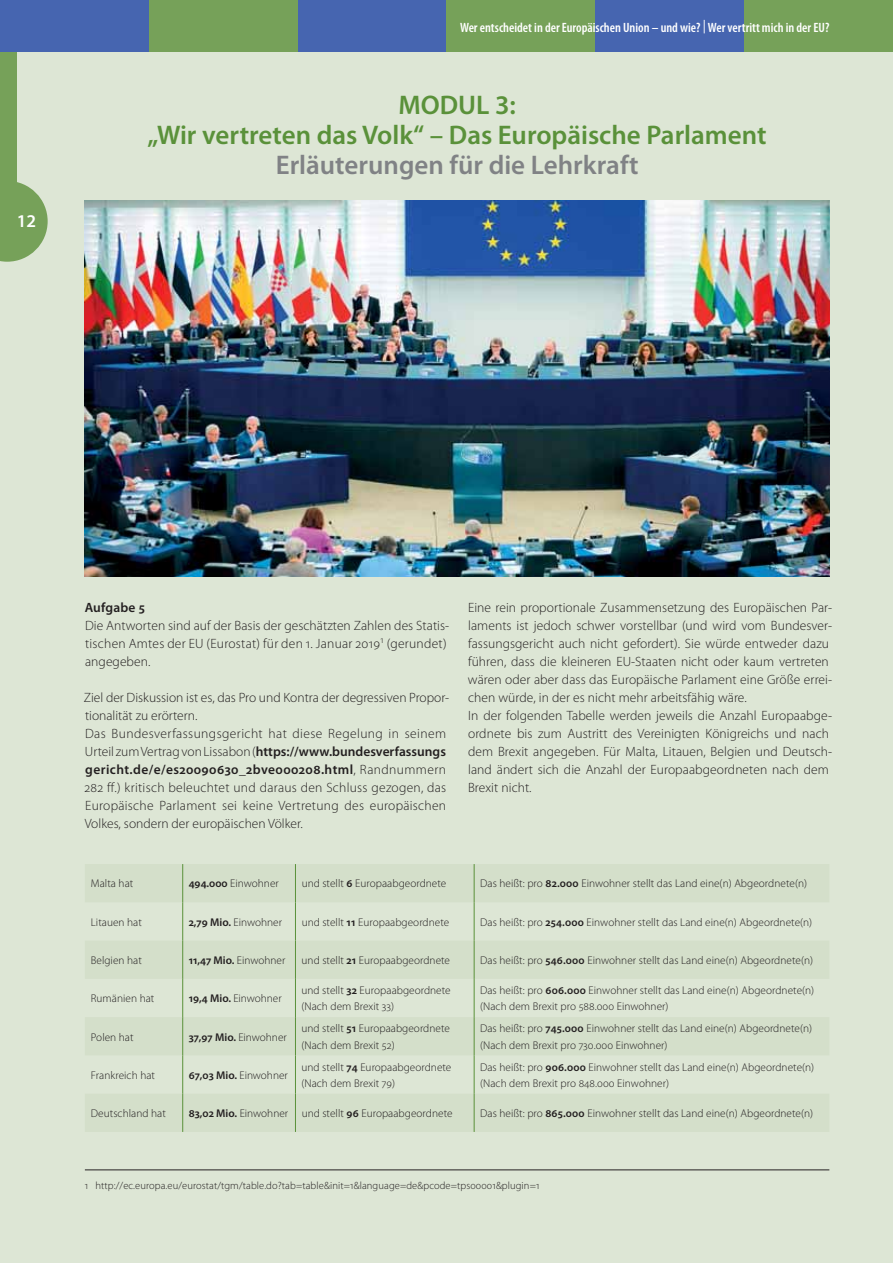
<style>
.page{position:relative;width:893px;height:1263px;background:#fff}
.page>*{position:absolute;margin:0;border:0;box-sizing:border-box;transform-origin:0 0}
.t1{font:600 27px/30px "Myriad Pro";color:#5a913a;text-align:center}
.t2{font:600 27px "Myriad Pro";color:#808285}
.t3{font:600 18px "Myriad Pro";color:#fff}
.t4{font:300 13.5px/18px "Myriad Pro";letter-spacing:.005em;color:#231f20}
.t5{font:600 condensed 13.5px "Myriad Pro";color:#fff}
.t6{font:600 13.5px "Myriad Pro";letter-spacing:.015em;color:#231f20}
.t7{font:300 11.25px/16.5px "Myriad Pro";letter-spacing:.005em;color:#231f20}
.t8{font:600 11.25px "Myriad Pro";color:#231f20}
.t9{font:300 10.5px "Myriad Pro";letter-spacing:.01em;color:#231f20}
.s1{font-weight:400;font-stretch:normal}
.s2{font-weight:600}
.s3{font-weight:300}
</style>
<div class="page">
<div style="left:0;top:0;width:892px;height:1263px;background:#dde6d5"></div>
<div style="left:0;top:0;width:17px;height:227px;background:#76a159"></div>
<svg style="left:0;top:182px;width:48px;height:80px"></svg>
<div style="left:149px;top:0;width:148px;height:51px;background:#76a159"></div>
<div style="left:0;top:0;width:149px;height:51px;background:#4665b0"></div>
<div style="left:297px;top:0;width:149px;height:51px;background:#4665b0"></div>
<div style="left:446px;top:0;width:149px;height:51px;background:#76a159"></div>
<div style="left:595px;top:0;width:149px;height:51px;background:#4665b0"></div>
<div style="left:744px;top:0;width:148px;height:51px;background:#76a159"></div>
<hr style="left:85px;top:1170px;width:744px;height:1px;background:#231f20">
<svg style="left:85px;top:864px;width:744px;height:268px;fill:#d4dfca"></svg>
<hr style="left:182px;top:864px;width:1px;height:38px;background:#5a913a">
<hr style="left:295px;top:864px;width:1px;height:38px;background:#5a913a">
<hr style="left:474px;top:864px;width:1px;height:38px;background:#5a913a">
<hr style="left:182px;top:902px;width:1px;height:39px;background:#5a913a">
<hr style="left:295px;top:902px;width:1px;height:39px;background:#5a913a">
<hr style="left:474px;top:902px;width:1px;height:39px;background:#5a913a">
<hr style="left:182px;top:941px;width:1px;height:38px;background:#5a913a">
<hr style="left:295px;top:941px;width:1px;height:38px;background:#5a913a">
<hr style="left:474px;top:941px;width:1px;height:38px;background:#5a913a">
<hr style="left:182px;top:979px;width:1px;height:38px;background:#5a913a">
<hr style="left:295px;top:979px;width:1px;height:38px;background:#5a913a">
<hr style="left:474px;top:979px;width:1px;height:38px;background:#5a913a">
<hr style="left:182px;top:1017px;width:1px;height:38px;background:#5a913a">
<hr style="left:295px;top:1017px;width:1px;height:38px;background:#5a913a">
<hr style="left:474px;top:1017px;width:1px;height:38px;background:#5a913a">
<hr style="left:182px;top:1055px;width:1px;height:39px;background:#5a913a">
<hr style="left:295px;top:1055px;width:1px;height:39px;background:#5a913a">
<hr style="left:474px;top:1055px;width:1px;height:39px;background:#5a913a">
<hr style="left:182px;top:1094px;width:1px;height:38px;background:#5a913a">
<hr style="left:295px;top:1094px;width:1px;height:38px;background:#5a913a">
<hr style="left:474px;top:1094px;width:1px;height:38px;background:#5a913a">
<img style="left:85px;top:201px;width:744px;height:375px">
<h2 class="t3" style="left:17px;top:214px;width:21px">12</h2>
<p class="t5" style="left:460px;top:19px;width:371px">Wer entscheidet in der Europäischen Union – und wie? <span class="s1">|</span> Wer vertritt mich in der EU?</p>
<h1 class="t1" style="left:148px;top:93px;width:620px">MODUL 3:<br>„Wir vertreten das Volk“ – Das Europäische Parlament</h1>
<h1 class="t2" style="left:276px;top:155px;width:364px">Erläuterungen für die Lehrkraft</h1>
<p class="t6" style="left:85px;top:602px;width:62px">Aufgabe 5</p>
<p class="t4" style="left:85px;top:618px;width:366px">Die Antworten sind auf der Basis der geschätzten Zahlen des Statis&shy;tischen Amtes der EU (Eurostat) für den 1. Januar 2019<sup>1</sup> (gerundet) angegeben.</p>
<p class="t4" style="left:84px;top:690px;width:367px">Ziel der Diskussion ist es, das Pro und Kontra der degressiven Propor&shy;tionalität zu erörtern.<br>Das Bundesverfassungsgericht hat diese Regelung in seinem Urteil zum Vertrag von Lissabon (<span class="s2">https://www.bundesverfassungs gericht.de/e/es20090630_2bve000208.html</span>, Randnummern 282 ff.) kritisch beleuchtet und daraus den Schluss gezogen, das Europäische Parlament sei keine Vertretung des europä ischen Volkes, sondern der europäischen Völker.</p>
<p class="t4" style="left:468px;top:600px;width:366px">Eine rein proportionale Zusammensetzung des Europäischen Par&shy;laments ist jedoch schwer vorstellbar (und wird vom Bundesver&shy;fassungsgericht auch nicht gefordert). Sie würde entweder dazu führen, dass die kleineren EU-Staaten nicht oder kaum vertreten wären oder aber dass das Europäische Parlament eine Größe errei&shy;chen würde, in der es nicht mehr arbeitsfähig wäre.<br>In der folgenden Tabelle werden jeweils die Anzahl Europaabge&shy;ordnete bis zum Austritt des Vereinigten Königreichs und nach dem Brexit angegeben. Für Malta, Litauen, Belgien und Deutsch&shy;land ändert sich die Anzahl der Europaabgeordneten nach dem Brexit nicht.</p>
<p class="t7" style="left:91px;top:877px;width:44px">Malta hat</p>
<p class="t7" style="left:189px;top:877px;width:92px"><span class="s2">494.000</span> Einwohner</p>
<p class="t7" style="left:302px;top:877px;width:146px">und stellt <span class="s2">6</span> Europaabgeordnete</p>
<p class="t7" style="left:480px;top:877px;width:328px">Das heißt: pro <span class="s2">82.000</span> Einwohner stellt das Land eine(n) Abgeordnete(n)</p>
<p class="t7" style="left:91px;top:915px;width:53px">Litauen hat</p>
<p class="t7" style="left:189px;top:915px;width:95px"><span class="s2">2,79 Mio.</span> Einwohner</p>
<p class="t7" style="left:302px;top:915px;width:149px">und stellt <span class="s2">11</span> Europaabgeordnete</p>
<p class="t7" style="left:480px;top:915px;width:333px">Das heißt: pro <span class="s2">254.000</span> Einwohner stellt das Land eine(n) Abgeordnete(n)</p>
<p class="t7" style="left:91px;top:953px;width:53px">Belgien hat</p>
<p class="t8" style="left:189px;top:956px;width:98px">11,47 Mio. <span class="s3">Einwohner</span></p>
<p class="t7" style="left:301px;top:953px;width:150px">und stellt <span class="s2">21</span> Europaabgeordnete</p>
<p class="t7" style="left:480px;top:953px;width:334px">Das heißt: pro <span class="s2">546.000</span> Einwohner stellt das Land eine(n) Abgeordnete(n)</p>
<p class="t7" style="left:91px;top:991px;width:65px">Rumänien hat</p>
<p class="t7" style="left:189px;top:991px;width:94px"><span class="s2">19,4 Mio.</span> Einwohner</p>
<p class="t7" style="left:301px;top:983px;width:151px">und stellt <span class="s2">32</span> Europaabgeordnete (Nach dem Brexit 33)</p>
<p class="t7" style="left:480px;top:983px;width:335px">Das heißt: pro <span class="s2">606.000</span> Einwohner stellt das Land eine(n) Abgeordnete(n) (Nach dem Brexit pro 588.000 Einwohner)</p>
<p class="t7" style="left:91px;top:1030px;width:44px">Polen hat</p>
<p class="t8" style="left:189px;top:1033px;width:99px">37,97 Mio. <span class="s3">Einwohner</span></p>
<p class="t7" style="left:301px;top:1021px;width:150px">und stellt <span class="s2">51</span> Europaabgeordnete (Nach dem Brexit 52)</p>
<p class="t7" style="left:480px;top:1021px;width:333px">Das heißt: pro <span class="s2">745.000</span> Einwohner stellt das Land eine(n) Abgeordnete(n) (Nach dem Brexit pro 730.000 Einwohner)</p>
<p class="t7" style="left:91px;top:1068px;width:66px">Frankreich hat</p>
<p class="t8" style="left:189px;top:1071px;width:101px">67,03 Mio. <span class="s3">Einwohner</span></p>
<p class="t7" style="left:301px;top:1060px;width:151px">und stellt <span class="s2">74</span> Europaabgeordnete (Nach dem Brexit 79)</p>
<p class="t7" style="left:480px;top:1060px;width:335px">Das heißt: pro <span class="s2">906.000</span> Einwohner stellt das Land eine(n) Abgeordnete(n) (Nach dem Brexit pro 848.000 Einwohner)</p>
<p class="t7" style="left:91px;top:1106px;width:76px">Deutschland hat</p>
<p class="t7" style="left:189px;top:1106px;width:265px"><span class="s2">83,02 Mio.</span> Einwohner und stellt <span class="s2">96</span> Europaabgeordnete</p>
<p class="t7" style="left:480px;top:1106px;width:334px">Das heißt: pro <span class="s2">865.000</span> Einwohner stellt das Land eine(n) Abgeordnete(n)</p>
<p class="t9" style="left:85px;top:1182px;width:456px">1 http://ec.europa.eu/eurostat/tgm/table.do?tab=table&amp;init=1&amp;language=de&amp;pcode=tps00001&amp;plugin=1</p>
</div>
